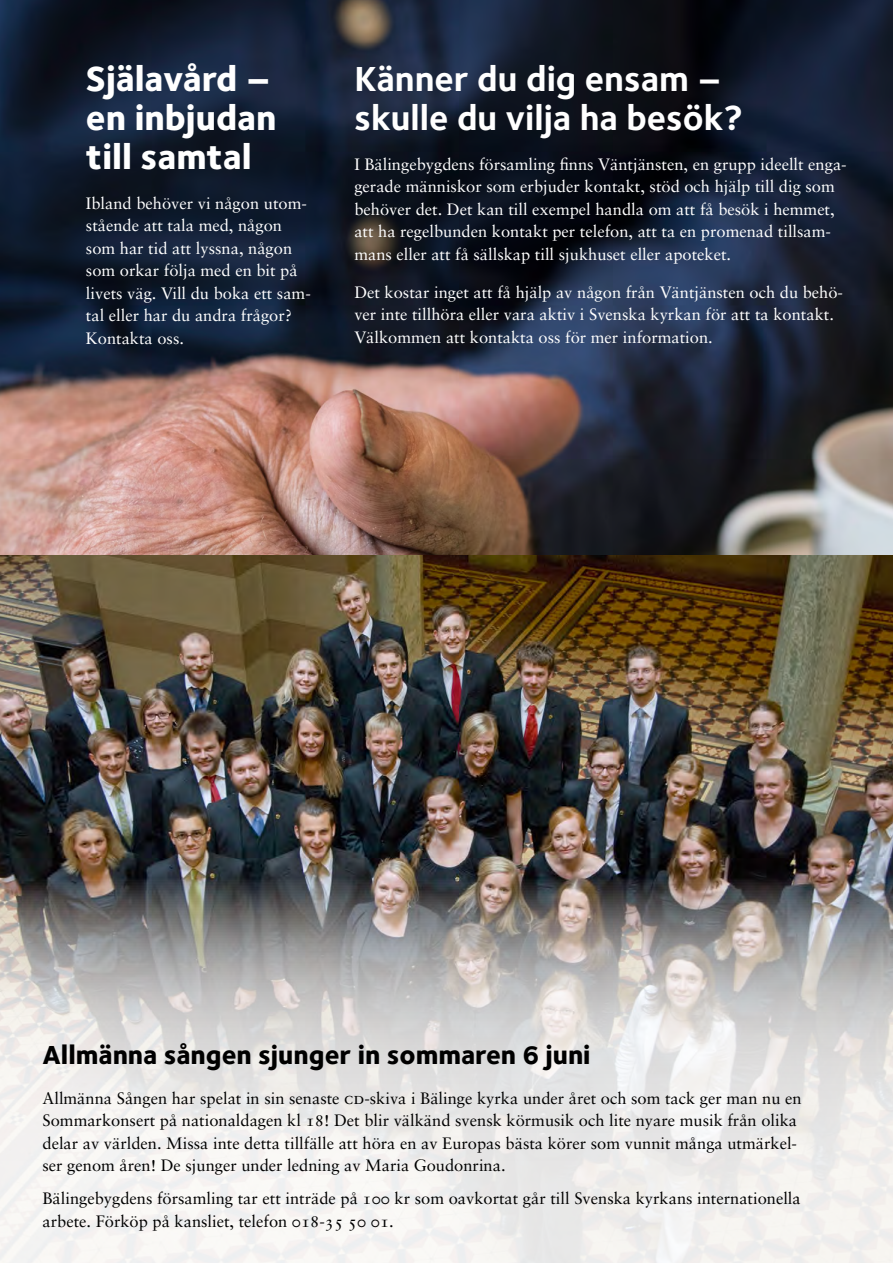
<style>
.page{position:relative;width:893px;height:1263px;background:#fff}
.page>*{position:absolute;margin:0;border:0;box-sizing:border-box;transform-origin:0 0}
.t1{font:36px/39px "Foundry Sterling Bold OSF";color:#fff}
.t2{font:36px/39px "Foundry Sterling Extra Bold OSF";color:#fff}
.t3{font:27px "Foundry Sterling Extra Bold OSF";color:#000}
.t4{font:16.5px/22.5px "Sabon";color:#fff}
.t5{font:16.5px/22.5px "Sabon";color:#000}
.s1{font-family:"Sabon Roman SC"}
</style>
<div class="page">
<img style="left:0;top:555px;width:893px;height:323px">
<svg style="left:0;top:878px;width:893px;height:385px"></svg>
<img style="left:0;top:0;width:893px;height:555px">
<h1 class="t2" style="left:86px;top:59px;width:192px">Själavård – en inbjudan till samtal</h1>
<p class="t4" style="left:86px;top:192px;width:226px">Ibland behöver vi någon utom&shy;stående att tala med, någon som har tid att lyssna, någon som orkar följa med en bit på livets väg. Vill du boka ett sam&shy;tal eller har du andra frågor?<br>Kontakta oss.</p>
<h1 class="t1" style="left:354px;top:59px;width:390px">Känner du dig ensam – skulle du vilja ha besök?</h1>
<p class="t4" style="left:354px;top:153px;width:494px">I Bälingebygdens församling finns Väntjänsten, en grupp ideellt enga&shy;gerade människor som erbjuder kontakt, stöd och hjälp till dig som behöver det. Det kan till exempel handla om att få besök i hemmet, att ha regelbunden kontakt per telefon, att ta en promenad tillsam&shy;mans eller att få sällskap till sjukhuset eller apoteket.</p>
<p class="t4" style="left:354px;top:281px;width:490px">Det kostar inget att få hjälp av någon från Väntjänsten och du behö&shy;ver inte tillhöra eller vara aktiv i Svenska kyrkan för att ta kontakt.<br>Välkommen att kontakta oss för mer information.</p>
<h2 class="t3" style="left:43px;top:1036px;width:550px">Allmänna sången sjunger in sommaren 6 juni</h2>
<p class="t5" style="left:43px;top:1086px;width:761px">Allmänna Sången har spelat in sin senaste <span class="s1">cd</span>-skiva i Bälinge kyrka under året och som tack ger man nu en Sommarkonsert på nationaldagen kl <span class="s1">18</span>! Det blir välkänd svensk körmusik och lite nyare musik från olika delar av världen. Missa inte detta tillfälle att höra en av Europas bästa körer som vunnit många utmärkel&shy;ser genom åren! De sjunger under ledning av Maria Goudonrina.</p>
<p class="t5" style="left:43px;top:1187px;width:760px">Bälingebygdens församling tar ett inträde på <span class="s1">100</span> kr som oavkortat går till Svenska kyrkans internationella arbete. Förköp på kansliet, telefon <span class="s1">018-35 50 01.</span></p>
</div>
